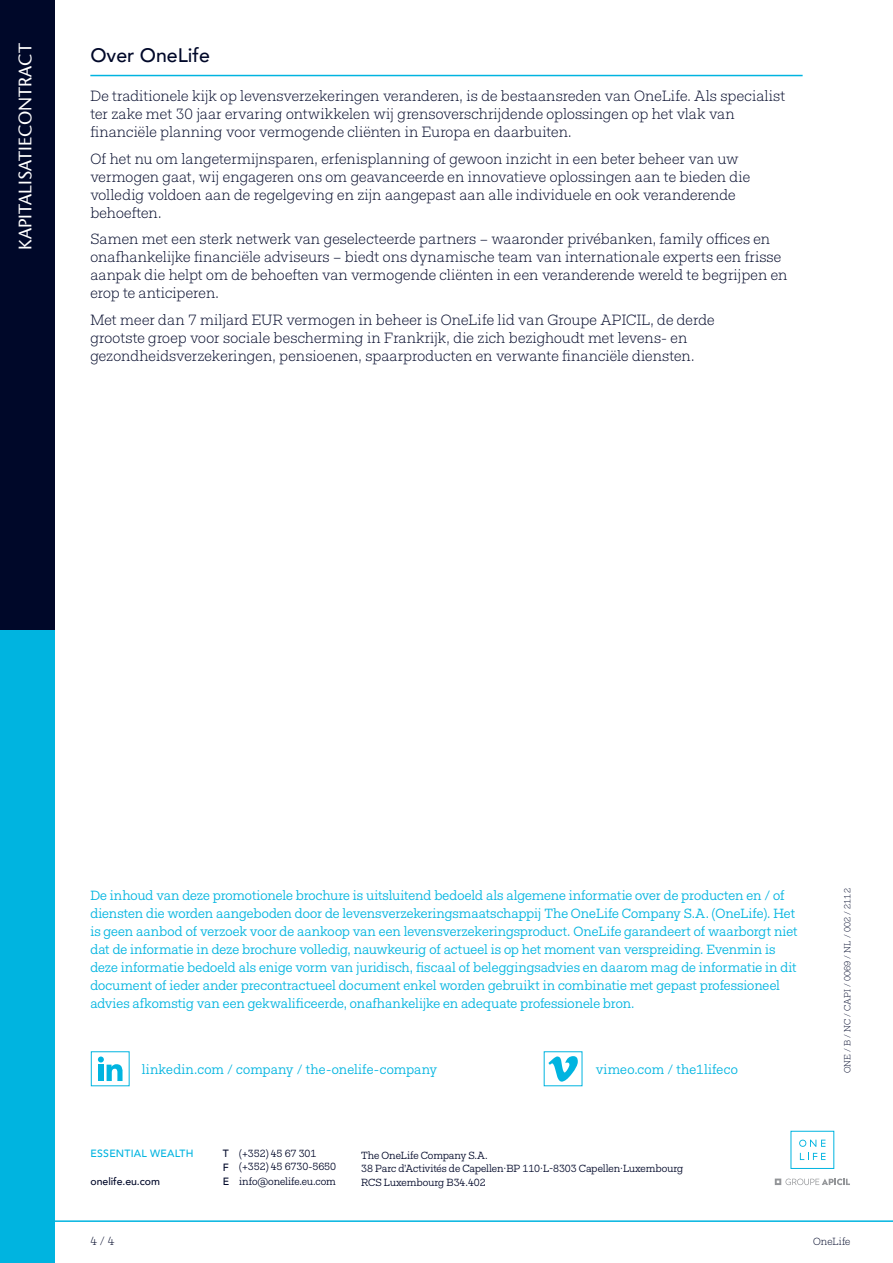
<style>
.page{position:relative;width:893px;height:1263px;background:#fff}
.page>*{position:absolute;margin:0;border:0;box-sizing:border-box;transform-origin:0 0}
.TITLE_1{font:500 19.5px "Avenir";color:#000829}
.Rubrique_Doré{font:18px "Stone Sans";color:#fff}
.BODY_COPY{font:300 15px/18px "Fakt Slab Pro";letter-spacing:.005em;color:#000829}
.Texte{font:13.5px/18px "Fakt Slab Pro Blond";letter-spacing:-.005em;color:#00b4e0}
.BODY_COPY-2{font:300 12px "Fakt Slab Pro";color:#000829}
.t1{font:10.5px "Fakt Slab Pro Blond";letter-spacing:-.005em;color:#000829}
.t2{font:500 10.5px "Avenir";letter-spacing:.02em;color:#00b4e0}
.t3{font:500 10.5px "Avenir";letter-spacing:-.005em;color:#000829}
.BODY_COPY-3{font:300 10.5px "Fakt Slab Pro";letter-spacing:.01em;color:#000829}
.BODY_COPY-4{font:300 9px "Fakt Slab Pro";letter-spacing:.01em;color:#000829}
.s1{font-family:"Avenir";font-weight:500}
</style>
<div class="page">
<hr style="left:43px;top:1220px;width:850px;height:2px;background:#00b4e0">
<div style="left:0;top:0;width:54px;height:632px;background:#000829"></div>
<div style="left:0;top:631px;width:54px;height:632px;background:#00b4e0"></div>
<svg style="left:799px;top:1140px;width:26px;height:7px"></svg>
<svg style="left:800px;top:1153px;width:25px;height:7px"></svg>
<svg style="left:775px;top:1178px;width:75px;height:7px"></svg>
<svg style="left:98px;top:1056px;width:25px;height:25px"></svg>
<svg style="left:548px;top:1056px;width:30px;height:25px"></svg>
<hr style="left:90px;top:75px;width:713px;height:1px;background:#00b4e0">
<p class="Rubrique_Doré" style="left:14px;top:250px;width:208px;rotate:-90deg">KAPITALISATIECONTRACT</p>
<p class="TITLE_1" style="left:90px;top:38px;width:121px">Over OneLife</p>
<p class="BODY_COPY" style="left:90px;top:87px;width:696px">De traditionele kijk op levensverzekeringen veranderen, is de bestaansreden van OneLife. Als specialist ter zake met 30 jaar ervaring ontwikkelen wij grensoverschrijdende oplossingen op het vlak van financiële planning voor vermogende cliënten in Europa en daarbuiten.</p>
<p class="BODY_COPY" style="left:90px;top:150px;width:661px">Of het nu om langetermijnsparen, erfenisplanning of gewoon inzicht in een beter beheer van uw vermogen gaat, wij engageren ons om geavanceerde en innovatieve oplossingen aan te bieden die volledig voldoen aan de regelgeving en zijn aangepast aan alle individuele en ook veranderende behoeften.</p>
<p class="BODY_COPY" style="left:90px;top:230px;width:699px">Samen met een sterk netwerk van geselecteerde partners – waaronder privébanken, family offices en onafhankelijke financiële adviseurs – biedt ons dynamische team van internationale experts een frisse aanpak die helpt om de behoeften van vermogende cliënten in een veranderende wereld te begrijpen en erop te anticiperen.</p>
<p class="BODY_COPY" style="left:90px;top:311px;width:626px">Met meer dan 7 miljard EUR vermogen in beheer is OneLife lid van Groupe APICIL, de derde grootste groep voor sociale bescherming in Frankrijk, die zich bezighoudt met levens- en gezondheidsverzekeringen, pensioenen, spaarproducten en verwante financiële diensten.</p>
<p class="Texte" style="left:90px;top:886px;width:709px">De inhoud van deze promotionele brochure is uitsluitend bedoeld als algemene informatie over de producten en / of diensten die worden aangeboden door de levensverzekeringsmaatschappij The OneLife Company S.A. (OneLife). Het is geen aanbod of verzoek voor de aankoop van een levensverzekeringsproduct. OneLife garandeert of waarborgt niet dat de informatie in deze brochure volledig, nauwkeurig of actueel is op het moment van verspreiding. Evenmin is deze informatie bedoeld als enige vorm van juridisch, fiscaal of beleggingsadvies en daarom mag de informatie in dit document of ieder ander precontractueel document enkel worden gebruikt in combinatie met gepast professioneel advies afkomstig van een gekwalificeerde, onafhankelijke en adequate professionele bron.</p>
<p class="Texte" style="left:142px;top:1060px;width:297px">linkedin.com / company / the-onelife-company</p>
<p class="Texte" style="left:596px;top:1060px;width:144px">vimeo.com / the1lifeco</p>
<p class="BODY_COPY-4" style="left:841px;top:1073px;width:187px;rotate:-90deg">ONE / B / NC / CAPI / 0069 / NL / 002 / 2112</p>
<p class="t2" style="left:91px;top:1145px;width:104px">ESSENTIAL WEALTH</p>
<p class="t3" style="left:91px;top:1172px;width:71px">onelife.eu.com</p>
<p class="BODY_COPY-2" style="left:90px;top:1233px;width:26px">4 / 4</p>
<p class="t1" style="left:223px;top:1147px;width:95px"><span class="s1">T</span> (+352) 45 67 301</p>
<p class="t1" style="left:223px;top:1159px;width:115px"><span class="s1">F</span> (+352) 45 6730-5650</p>
<p class="t1" style="left:223px;top:1174px;width:115px"><span class="s1">E</span> info@onelife.eu.com</p>
<p class="t1" style="left:361px;top:1148px;width:128px">The OneLife Company S.A.</p>
<p class="t1" style="left:361px;top:1161px;width:324px">38 Parc d’Activités de Capellen·BP 110·L-8303 Capellen·Luxembourg</p>
<p class="t1" style="left:361px;top:1175px;width:126px">RCS Luxembourg B34.402</p>
<p class="BODY_COPY-3" style="left:813px;top:1234px;width:39px">OneLife</p>
</div>
